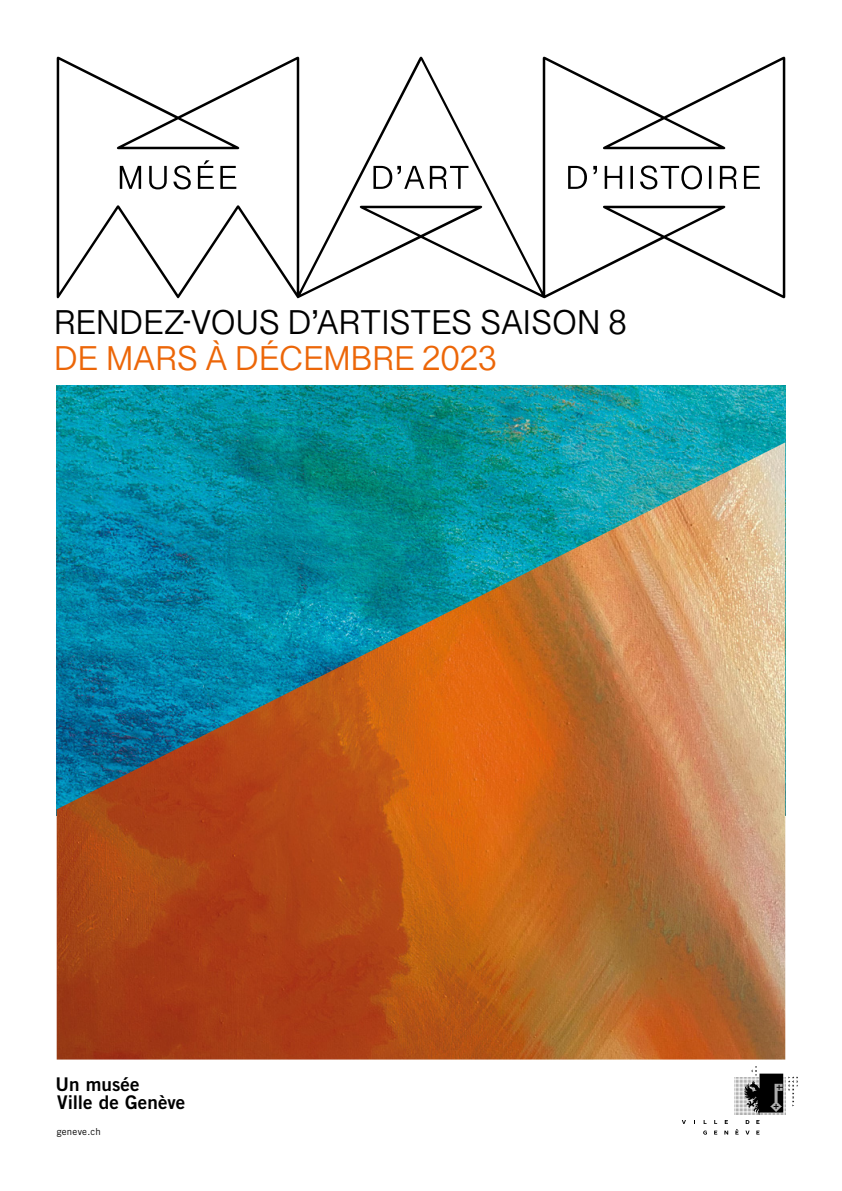
<style>
.page{position:relative;width:842px;height:1191px;background:#fff}
.page>*{position:absolute;margin:0;border:0;box-sizing:border-box;transform-origin:0 0}
.t1{font:34px "MAH Sans";letter-spacing:.015em;color:#000}
.t2{font:34px "MAH Sans";letter-spacing:.02em;color:#ec6608}
.t3{font:18.8px/18.4px "Trade Gothic LT Std Bd 2";letter-spacing:.005em;color:#000}
.t4{font:9.6px "Trade Gothic LT Std";letter-spacing:.03em;color:#000}
</style>
<div class="page">
<svg style="left:57px;top:57px;width:728px;height:241px"></svg>
<img style="left:57px;top:386px;width:728px;height:56px">
<img style="left:57px;top:442px;width:728px;height:617px">
<svg style="left:725px;top:1120px;width:3px;height:4px"></svg>
<svg style="left:703px;top:1130px;width:4px;height:4px"></svg>
<svg style="left:714px;top:1130px;width:3px;height:4px"></svg>
<svg style="left:724px;top:1130px;width:4px;height:4px"></svg>
<svg style="left:682px;top:1120px;width:4px;height:4px"></svg>
<svg style="left:735px;top:1066px;width:63px;height:68px"></svg>
<p class="t1" style="left:54px;top:304px;width:574px">RENDEZ-VOUS D’ARTISTES SAISON 8</p>
<p class="t2" style="left:54px;top:340px;width:443px">DE MARS À DÉCEMBRE 2023</p>
<p class="t3" style="left:56px;top:1074px;width:131px">Un musée<br>Ville de Genève</p>
<p class="t4" style="left:57px;top:1125px;width:46px">geneve.ch</p>
</div>
